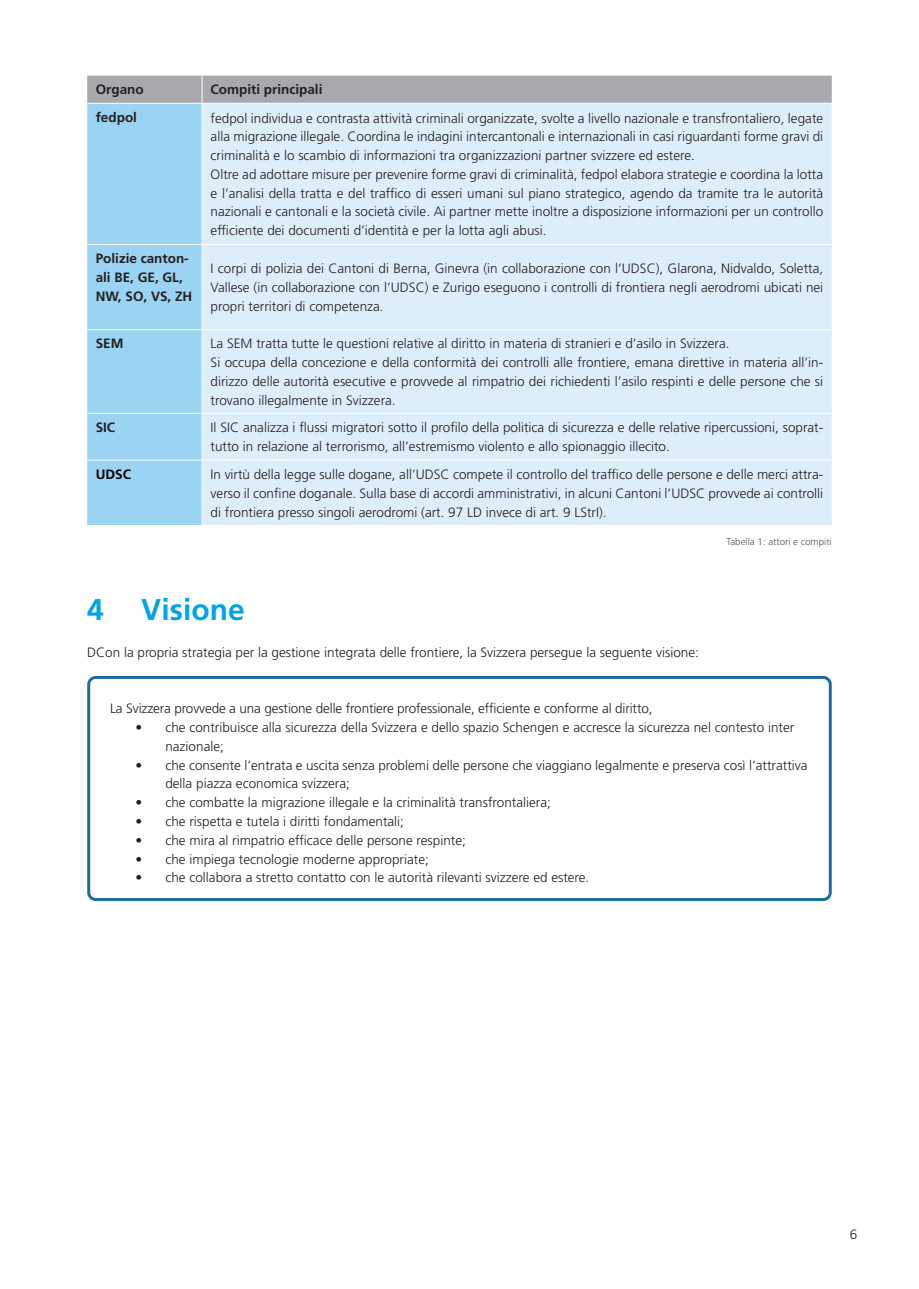
<style>
.page{position:relative;width:919px;height:1289px;background:#fff}
.page>*{position:absolute;margin:0;border:0;box-sizing:border-box;transform-origin:0 0}
.Titel{font:700 30px "Frutiger LT Std";color:#00a5e3}
.Fliesstext{font:300 13.5px/18.8px "Frutiger LT Std";color:#231f20;text-align:justify}
.Untertitel_2{font:700 13.5px/18.8px "Frutiger LT Std";color:#231f20}
.Untertitel_2-2{font:700 13.5px "Frutiger LT Std";color:#000001}
.Referenz_Fussnote{font:300 9.75px "Frutiger LT Std";color:#57585a}
</style>
<div class="page">
<div style="left:87px;top:676px;width:744px;height:225px;border:3px solid #1b6c9d;border-radius:7px"></div>
<div style="left:87px;top:104px;width:115px;height:421px;background:#9bd3f2"></div>
<div style="left:203px;top:104px;width:628px;height:421px;background:#dceef9"></div>
<hr style="left:87px;top:244px;width:115px;height:1px;background:#fff">
<hr style="left:87px;top:329px;width:115px;height:1px;background:#fff">
<hr style="left:87px;top:413px;width:115px;height:1px;background:#fff">
<hr style="left:87px;top:459px;width:115px;height:1px;background:#fff">
<hr style="left:202px;top:244px;width:629px;height:1px;background:#fff">
<hr style="left:202px;top:329px;width:629px;height:1px;background:#fff">
<hr style="left:202px;top:413px;width:629px;height:1px;background:#fff">
<hr style="left:202px;top:459px;width:629px;height:1px;background:#fff">
<div style="left:87px;top:76px;width:744px;height:27px;background:#a8a9ad"></div>
<p class="Untertitel_2" style="left:96px;top:80px;width:50px">Organo</p>
<p class="Untertitel_2" style="left:210px;top:80px;width:113px">Compiti principali</p>
<p class="Untertitel_2" style="left:96px;top:108px;width:43px">fedpol</p>
<p class="Fliesstext" style="left:210px;top:109px;width:614px">fedpol individua e contrasta attività criminali organizzate, svolte a livello nazionale e transfrontaliero, legate alla migrazione illegale. Coordina le indagini intercantonali e internazionali in casi riguardanti forme gravi di criminalità e lo scambio di informazioni tra organizzazioni partner svizzere ed estere.</p>
<p class="Fliesstext" style="left:210px;top:165px;width:614px">Oltre ad adottare misure per prevenire forme gravi di criminalità, fedpol elabora strategie e coordina la lotta e l’analisi della tratta e del traffico di esseri umani sul piano strategico, agendo da tramite tra le autorità nazionali e cantonali e la società civile. Ai partner mette inoltre a disposizione informazioni per un controllo efficiente dei documenti d’identità e per la lotta agli abusi.</p>
<p class="Untertitel_2" style="left:96px;top:249px;width:98px">Polizie canton&shy;ali BE, GE, GL,<br>NW, SO, VS, ZH</p>
<p class="Fliesstext" style="left:210px;top:259px;width:614px">I corpi di polizia dei Cantoni di Berna, Ginevra (in collaborazione con l’UDSC), Glarona, Nidvaldo, Soletta, Vallese (in collaborazione con l’UDSC) e Zurigo eseguono i controlli di frontiera negli aerodromi ubicati nei propri territori di competenza.</p>
<p class="Untertitel_2" style="left:96px;top:334px;width:29px">SEM</p>
<p class="Fliesstext" style="left:210px;top:334px;width:520px">La SEM tratta tutte le questioni relative al diritto in materia di stranieri e d’asilo in Svizzera.</p>
<p class="Fliesstext" style="left:210px;top:353px;width:614px">Si occupa della concezione e della conformità dei controlli alle frontiere, emana direttive in materia all’in&shy;dirizzo delle autorità esecutive e provvede al rimpatrio dei richiedenti l’asilo respinti e delle persone che si trovano illegalmente in Svizzera.</p>
<p class="Untertitel_2" style="left:96px;top:418px;width:21px">SIC</p>
<p class="Fliesstext" style="left:210px;top:418px;width:614px">Il SIC analizza i flussi migratori sotto il profilo della politica di sicurezza e delle relative ripercussioni, soprat&shy;tutto in relazione al terrorismo, all’estremismo violento e allo spionaggio illecito.</p>
<p class="Untertitel_2-2" style="left:96px;top:466px;width:37px">UDSC</p>
<p class="Fliesstext" style="left:210px;top:465px;width:614px">In virtù della legge sulle dogane, all’UDSC compete il controllo del traffico delle persone e delle merci attra&shy;verso il confine doganale. Sulla base di accordi amministrativi, in alcuni Cantoni l’UDSC provvede ai controlli di frontiera presso singoli aerodromi (art. 97 LD invece di art. 9 LStrI).</p>
<p class="Referenz_Fussnote" style="left:726px;top:535px;width:107px">Tabella 1: attori e compiti</p>
<p class="Titel" style="left:87px;top:591px;width:159px">4 Visione</p>
<p class="Fliesstext" style="left:87px;top:643px;width:613px">DCon la propria strategia per la gestione integrata delle frontiere, la Svizzera persegue la seguente visione:</p>
<p class="Fliesstext" style="left:110px;top:699px;width:544px">La Svizzera provvede a una gestione delle frontiere professionale, efficiente e conforme al diritto,</p>
<p class="Fliesstext" style="left:136px;top:718px;width:660px">• che contribuisce alla sicurezza della Svizzera e dello spazio Schengen e accresce la sicurezza nel contesto inter</p>
<p class="Fliesstext" style="left:165px;top:737px;width:60px">nazionale;</p>
<p class="Fliesstext" style="left:136px;top:756px;width:673px">• che consente l’entrata e uscita senza problemi delle persone che viaggiano legalmente e preserva così l’attrattiva</p>
<p class="Fliesstext" style="left:165px;top:774px;width:186px">della piazza economica svizzera;</p>
<p class="Fliesstext" style="left:136px;top:793px;width:416px">• che combatte la migrazione illegale e la criminalità transfrontaliera;</p>
<p class="Fliesstext" style="left:136px;top:812px;width:270px">• che rispetta e tutela i diritti fondamentali;</p>
<p class="Fliesstext" style="left:136px;top:831px;width:332px">• che mira al rimpatrio efficace delle persone respinte;</p>
<p class="Fliesstext" style="left:136px;top:849px;width:295px">• che impiega tecnologie moderne appropriate;</p>
<p class="Fliesstext" style="left:136px;top:868px;width:455px">• che collabora a stretto contatto con le autorità rilevanti svizzere ed estere.</p>
<p class="Fliesstext" style="left:849px;top:1224px;width:9px">6</p>
</div>
